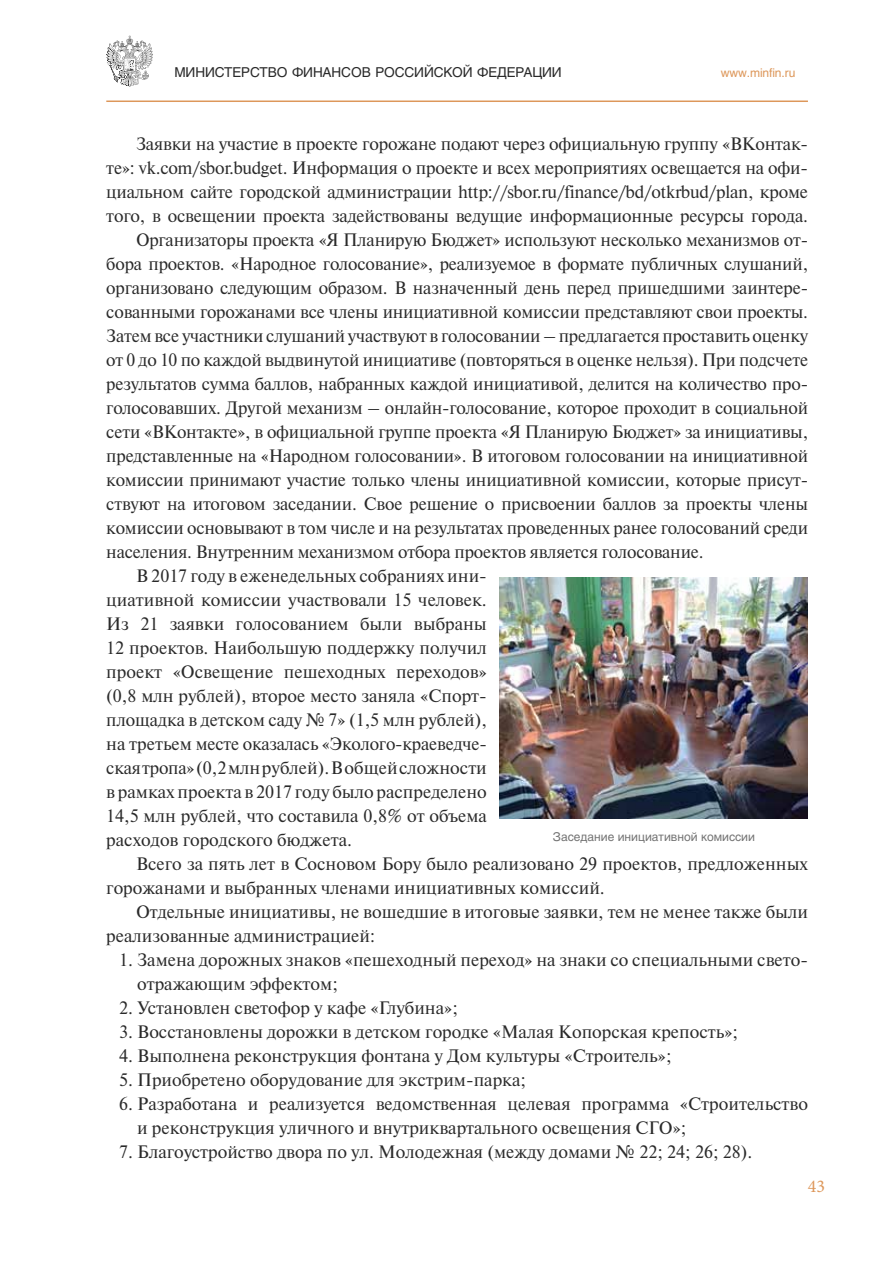
<style>
.page{position:relative;width:893px;height:1263px;background:#fff}
.page>*{position:absolute;margin:0;border:0;box-sizing:border-box;transform-origin:0 0}
.t1{font:18px/24px "Newton C";letter-spacing:-.01em;color:#2a2a2a}
.t2{font:18px "Minion Pro";color:#dd975a}
.t3{font:13.5px "Helios C";letter-spacing:-.01em;color:#2a2a2a}
.t4{font:12px "Helios C";color:#747474}
.t5{font:12px "Helios C";letter-spacing:-.01em;color:#dd975a}
</style>
<div class="page">
<svg style="left:106px;top:36px;width:47px;height:51px"></svg>
<hr style="left:106px;top:101px;width:702px;height:1px;background:#dd975a">
<img style="left:500px;top:577px;width:308px;height:242px">
<p class="t3" style="left:174px;top:64px;width:389px">МИНИСТЕРСТВО ФИНАНСОВ РОССИЙСКОЙ ФЕДЕРАЦИИ</p>
<p class="t5" style="left:721px;top:66px;width:76px">www.minfin.ru</p>
<p class="t1" style="left:136px;top:132px;width:673px">Заявки на участие в проекте горожане подают через официальную группу «ВКонтак-</p>
<p class="t1" style="left:106px;top:156px;width:703px">те»: vk.com/sbor.budget. Информация о проекте и всех мероприятиях освещается на офи-</p>
<p class="t1" style="left:106px;top:180px;width:703px">циальном сайте городской администрации http://sbor.ru/finance/bd/otkrbud/plan, кроме</p>
<p class="t1" style="left:106px;top:204px;width:703px">того, в освещении проекта задействованы ведущие информационные ресурсы города.</p>
<p class="t1" style="left:136px;top:228px;width:673px">Организаторы проекта «Я Планирую Бюджет» используют несколько механизмов от-</p>
<p class="t1" style="left:106px;top:252px;width:703px">бора проектов. «Народное голосование», реализуемое в формате публичных слушаний,</p>
<p class="t1" style="left:106px;top:276px;width:703px">организовано следующим образом. В назначенный день перед пришедшими заинтере-</p>
<p class="t1" style="left:106px;top:300px;width:703px">сованными горожанами все члены инициативной комиссии представляют свои проекты.</p>
<p class="t1" style="left:106px;top:324px;width:703px">Затем все участники слушаний участвуют в голосовании – предлагается проставить оценку</p>
<p class="t1" style="left:106px;top:348px;width:703px">от 0 до 10 по каждой выдвинутой инициативе (повторяться в оценке нельзя). При подсчете</p>
<p class="t1" style="left:106px;top:372px;width:703px">результатов сумма баллов, набранных каждой инициативой, делится на количество про-</p>
<p class="t1" style="left:106px;top:396px;width:703px">голосовавших. Другой механизм – онлайн-голосование, которое проходит в социальной</p>
<p class="t1" style="left:106px;top:420px;width:703px">сети «ВКонтакте», в официальной группе проекта «Я Планирую Бюджет» за инициативы,</p>
<p class="t1" style="left:106px;top:444px;width:703px">представленные на «Народном голосовании». В итоговом голосовании на инициативной</p>
<p class="t1" style="left:106px;top:468px;width:703px">комиссии принимают участие только члены инициативной комиссии, которые присут-</p>
<p class="t1" style="left:106px;top:492px;width:703px">ствуют на итоговом заседании. Свое решение о присвоении баллов за проекты члены</p>
<p class="t1" style="left:106px;top:516px;width:703px">комиссии основывают в том числе и на результатах проведенных ранее голосований среди</p>
<p class="t1" style="left:106px;top:540px;width:599px">населения. Внутренним механизмом отбора проектов является голосование.</p>
<p class="t1" style="left:136px;top:564px;width:352px">В 2017 году в еженедельных собраниях ини-</p>
<p class="t1" style="left:106px;top:588px;width:382px">циативной комиссии участвовали 15 человек.</p>
<p class="t1" style="left:106px;top:612px;width:382px">Из 21 заявки голосованием были выбраны</p>
<p class="t1" style="left:106px;top:636px;width:382px">12 проектов. Наибольшую поддержку получил</p>
<p class="t1" style="left:106px;top:660px;width:382px">проект «Освещение пешеходных переходов»</p>
<p class="t1" style="left:106px;top:684px;width:382px">(0,8 млн рублей), второе место заняла «Спорт-</p>
<p class="t1" style="left:106px;top:708px;width:382px">площадка в детском саду № 7» (1,5 млн рублей),</p>
<p class="t1" style="left:106px;top:732px;width:382px">на третьем месте оказалась «Эколого-краеведче-</p>
<p class="t1" style="left:106px;top:756px;width:382px">ская тропа» (0,2 млн рублей). В общей сложности</p>
<p class="t1" style="left:106px;top:780px;width:382px">в рамках проекта в 2017 году было распределено</p>
<p class="t1" style="left:106px;top:804px;width:382px">14,5 млн рублей, что составила 0,8% от объема</p>
<p class="t1" style="left:106px;top:828px;width:247px">расходов городского бюджета.</p>
<p class="t1" style="left:136px;top:852px;width:673px">Всего за пять лет в Сосновом Бору было реализовано 29 проектов, предложенных</p>
<p class="t1" style="left:106px;top:876px;width:500px">горожанами и выбранных членами инициативных комиссий.</p>
<p class="t1" style="left:136px;top:900px;width:673px">Отдельные инициативы, не вошедшие в итоговые заявки, тем не менее также были</p>
<p class="t1" style="left:106px;top:924px;width:270px">реализованные администрацией:</p>
<p class="t1" style="left:137px;top:948px;width:672px;text-indent:-18px">1. Замена дорожных знаков «пешеходный переход» на знаки со специальными свето&shy;отражающим эффектом;</p>
<p class="t1" style="left:119px;top:996px;width:340px">2. Установлен светофор у кафе «Глубина»;</p>
<p class="t1" style="left:119px;top:1020px;width:621px">3. Восстановлены дорожки в детском городке «Малая Копорская крепость»;</p>
<p class="t1" style="left:119px;top:1044px;width:554px">4. Выполнена реконструкция фонтана у Дом культуры «Строитель»;</p>
<p class="t1" style="left:119px;top:1068px;width:408px">5. Приобретено оборудование для экстрим-парка;</p>
<p class="t1" style="left:137px;top:1092px;width:672px;text-indent:-18px">6. Разработана и реализуется ведомственная целевая программа «Строительство и реконструкция уличного и внутриквартального освещения СГО»;</p>
<p class="t1" style="left:119px;top:1140px;width:635px">7. Благоустройство двора по ул. Молодежная (между домами № 22; 24; 26; 28).</p>
<p class="t4" style="left:553px;top:829px;width:204px">Заседание инициативной комиссии</p>
<p class="t2" style="left:808px;top:1174px;width:19px">43</p>
</div>
